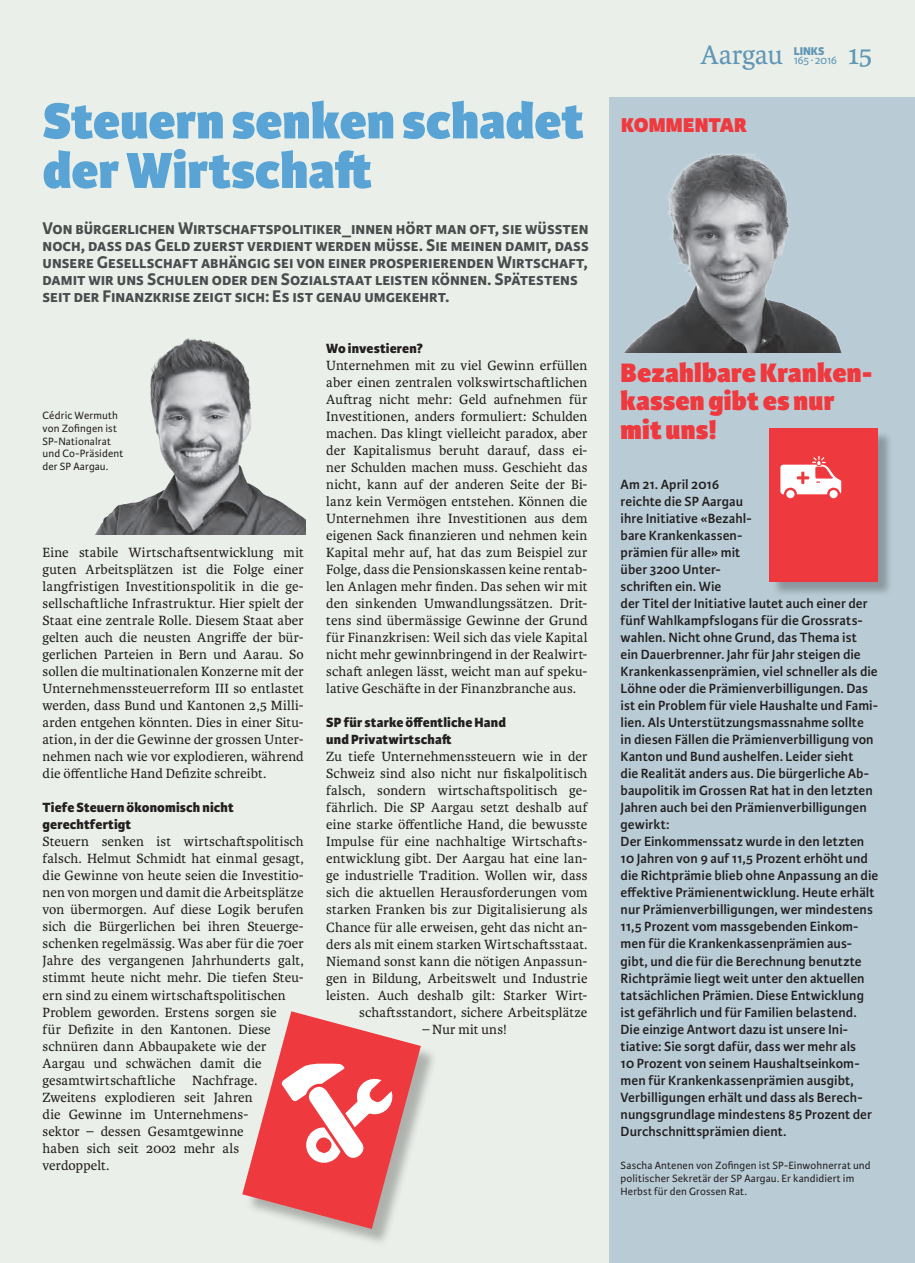
<style>
.page{position:relative;width:915px;height:1263px;background:#fff}
.page>*{position:absolute;margin:0;border:0;box-sizing:border-box;transform-origin:0 0}
.t1{font:800 54px/49.5px "Karmina Sans";color:#59a4d4}
.t2{font:800 28.5px/28.5px "Karmina Sans";letter-spacing:.005em;color:#ee3a3e}
.t3{font:28.5px "Karmina";letter-spacing:-.005em;color:#6197b5}
.t4{font:800 21.3px "Karmina Sans";letter-spacing:.005em;color:#ee3a3e}
.t5{font:700 18px/17px "Karmina Sans";color:#4b4c4d}
.t6{font:14.25px/17px "Karmina";letter-spacing:.01em;color:#231f20;text-align:justify}
.t7{font:600 14.25px/17px "Karmina Sans";letter-spacing:.005em;color:#231f20}
.t8{font:800 14.25px/17px "Karmina Sans";letter-spacing:.01em;color:#231f20}
.t9{font:12px "Karmina Sans";letter-spacing:-.03em;color:#6197b5}
.t10{font:800 12px "Karmina Sans";color:#6197b5}
.t11{font:11.25px/12.8px "Karmina Sans";letter-spacing:.015em;color:#231f20}
</style>
<div class="page">
<div style="left:0;top:0;width:914px;height:1263px;background:#eaf0e9"></div>
<div style="left:609px;top:98px;width:305px;height:1165px;background:#b9ccd6"></div>
<img style="left:95px;top:338px;width:210px;height:197px">
<img style="left:623px;top:153px;width:219px;height:200px">
<div style="left:245px;top:1015px;width:193px;height:232px;background:#231f20;opacity:.3"></div>
<svg style="left:242px;top:1011px;width:178px;height:218px"></svg>
<div style="left:771px;top:430px;width:121px;height:167px;background:#231f20;opacity:.3"></div>
<div style="left:769px;top:428px;width:108px;height:154px;background:#ee3a3e"></div>
<div style="left:783px;top:488px;width:13px;height:13px;border:2px solid #ee3a3e;border-radius:50%"></div>
<div style="left:826px;top:488px;width:13px;height:13px;border:2px solid #ee3a3e;border-radius:50%"></div>
<svg style="left:780px;top:456px;width:62px;height:42px"></svg>
<h1 class="t1" style="left:43px;top:98px;width:542px">Steuern senken schadet der Wirtschaft</h1>
<p class="t5" style="left:43px;top:220px;width:547px">Von bürgerlichen Wirtschaftspolitiker_innen hört man oft, sie wüssten noch, dass das Geld zuerst verdient werden müsse. Sie meinen damit, dass unsere Gesellschaft abhängig sei von einer prosperierenden Wirtschaft, damit wir uns Schulen oder den Sozialstaat leisten können. Spätestens seit der Finanzkrise zeigt sich: Es ist genau umgekehrt.</p>
<p class="t11" style="left:43px;top:409px;width:82px">Cédric Wermuth von Zofingen ist<br>SP-Nationalrat und Co-Präsident der SP Aargau.</p>
<p class="t6" style="left:43px;top:544px;width:263px">Eine stabile Wirtschaftsentwicklung mit guten Arbeitsplätzen ist die Folge einer langfristigen Investitionspolitik in die ge&shy;sellschaftliche Infrastruktur. Hier spielt der Staat eine zentrale Rolle. Diesem Staat aber gelten auch die neusten Angriffe der bür&shy;gerlichen Parteien in Bern und Aarau. So sollen die multinationalen Konzerne mit der Unternehmenssteuerreform III so entlastet werden, dass Bund und Kantonen 2,5 Milli&shy;arden entgehen könnten. Dies in einer Situ&shy;ation, in der die Gewinne der grossen Unter&shy;nehmen nach wie vor explodieren, während die öffentliche Hand Defizite schreibt.</p>
<p class="t8" style="left:43px;top:800px;width:193px">Tiefe Steuern ökonomisch nicht gerechtfertigt</p>
<p class="t6" style="left:43px;top:833px;width:263px;text-align:left">Steuern senken ist wirtschaftspolitisch falsch. Helmut Schmidt hat einmal gesagt, die Gewinne von heute seien die Investitio&shy;nen von morgen und damit die Arbeitsplätze von übermorgen. Auf diese Logik berufen sich die Bürgerlichen bei ihren Steuerge&shy;schenken regelmässig. Was aber für die 70er Jahre des vergangenen Jahrhunderts galt, stimmt heute nicht mehr. Die tiefen Steu&shy;ern sind zu einem wirtschaftspolitischen Problem geworden. Erstens sorgen sie<br>für Defizite in den Kantonen. Diese schnüren dann Abbaupakete wie der Aargau und schwächen damit die gesamtwirtschaftliche Nachfrage.<br>Zweitens explodieren seit Jahren<br>die Gewinne im Unternehmens-<br>sektor – dessen Gesamtgewinne<br>haben sich seit 2002 mehr als verdoppelt.</p>
<p class="t8" style="left:326px;top:340px;width:98px">Wo investieren?</p>
<p class="t6" style="left:326px;top:357px;width:263px">Unternehmen mit zu viel Gewinn erfüllen aber einen zentralen volkswirtschaftlichen Auftrag nicht mehr: Geld aufnehmen für Investitionen, anders formuliert: Schulden machen. Das klingt vielleicht paradox, aber der Kapitalismus beruht darauf, dass ei&shy;ner Schulden machen muss. Geschieht das nicht, kann auf der anderen Seite der Bi&shy;lanz kein Vermögen entstehen. Können die Unternehmen ihre Investitionen aus dem eigenen Sack finanzieren und nehmen kein Kapital mehr auf, hat das zum Beispiel zur Folge, dass die Pensionskassen keine rentab&shy;len Anlagen mehr finden. Das sehen wir mit den sinkenden Umwandlungssätzen. Drit&shy;tens sind übermässige Gewinne der Grund für Finanzkrisen: Weil sich das viele Kapital nicht mehr gewinnbringend in der Realwirt&shy;schaft anlegen lässt, weicht man auf speku&shy;lative Geschäfte in der Finanzbranche aus.</p>
<p class="t8" style="left:326px;top:715px;width:181px">SP für starke öffentliche Hand und Privatwirtschaft</p>
<p class="t6" style="left:326px;top:748px;width:263px;text-align:right">Zu tiefe Unternehmenssteuern wie in der Schweiz sind also nicht nur fiskalpolitisch falsch, sondern wirtschaftspolitisch ge&shy;fährlich. Die SP Aargau setzt deshalb auf eine starke öffentliche Hand, die bewusste Impulse für eine nachhaltige Wirtschafts&shy;entwicklung gibt. Der Aargau hat eine lan&shy;ge industrielle Tradition. Wollen wir, dass sich die aktuellen Herausforderungen vom starken Franken bis zur Digitalisierung als Chance für alle erweisen, geht das nicht an&shy;ders als mit einem starken Wirtschaftsstaat.<br>Niemand sonst kann die nötigen Anpassun&shy;gen in Bildung, Arbeitswelt und Industrie leisten. Auch deshalb gilt: Starker Wirt&shy;schaftsstandort, sichere Arbeitsplätze</p>
<p class="t6" style="left:422px;top:1021px;width:86px">– Nur mit uns!</p>
<h2 class="t3" style="left:700px;top:39px;width:84px">Aargau</h2>
<p class="t10" style="left:793px;top:44px;width:32px">LINKS</p>
<p class="t9" style="left:793px;top:53px;width:45px">165 ∙ 2016</p>
<h2 class="t3" style="left:847px;top:39px;width:26px">15</h2>
<h3 class="t4" style="left:621px;top:112px;width:127px">KOMMENTAR</h3>
<h2 class="t2" style="left:620px;top:359px;width:253px">Bezahlbare Kranken&shy;kassen gibt es nur mit uns!</h2>
<p class="t7" style="left:620px;top:476px;width:259px">Am 21. April 2016<br>reichte die SP Aargau<br>ihre Initiative «Bezahl-<br>bare Krankenkassen-<br>prämien für alle» mit<br>über 3200 Unter-<br>schriften ein. Wie<br>der Titel der Initiative lautet auch einer der fünf Wahlkampfslogans für die Grossrats&shy;wahlen. Nicht ohne Grund, das Thema ist<br>ein Dauerbrenner. Jahr für Jahr steigen die Krankenkassenprämien, viel schneller als die Löhne oder die Prämienverbilligungen. Das ist ein Problem für viele Haushalte und Fami&shy;lien. Als Unterstützungsmassnahme sollte<br>in diesen Fällen die Prämienverbilligung von Kanton und Bund aushelfen. Leider sieht<br>die Realität anders aus. Die bürgerliche Ab&shy;baupolitik im Grossen Rat hat in den letzten Jahren auch bei den Prämienverbilligungen gewirkt:<br>Der Einkommenssatz wurde in den letzten 10 Jahren von 9 auf 11,5 Prozent erhöht und die Richtprämie blieb ohne Anpassung an die effektive Prämienentwicklung. Heute erhält nur Prämienverbilligungen, wer mindestens 11,5 Prozent vom massgebenden Einkom&shy;men für die Krankenkassenprämien aus&shy;gibt, und die für die Berechnung benutzte Richtprämie liegt weit unter den aktuellen tatsächlichen Prämien. Diese Entwicklung ist gefährlich und für Familien belastend.<br>Die einzige Antwort dazu ist unsere Ini&shy;tiative: Sie sorgt dafür, dass wer mehr als<br>10 Prozent von seinem Haushaltseinkom&shy;men für Krankenkassenprämien ausgibt, Verbilligungen erhält und dass als Berech&shy;nungsgrundlage mindestens 85 Prozent der Durchschnittsprämien dient.</p>
<p class="t11" style="left:620px;top:1159px;width:251px">Sascha Antenen von Zofingen ist SP-Einwohnerrat und politischer Sekretär der SP Aargau. Er kandidiert im<br>Herbst für den Grossen Rat.</p>
</div>
